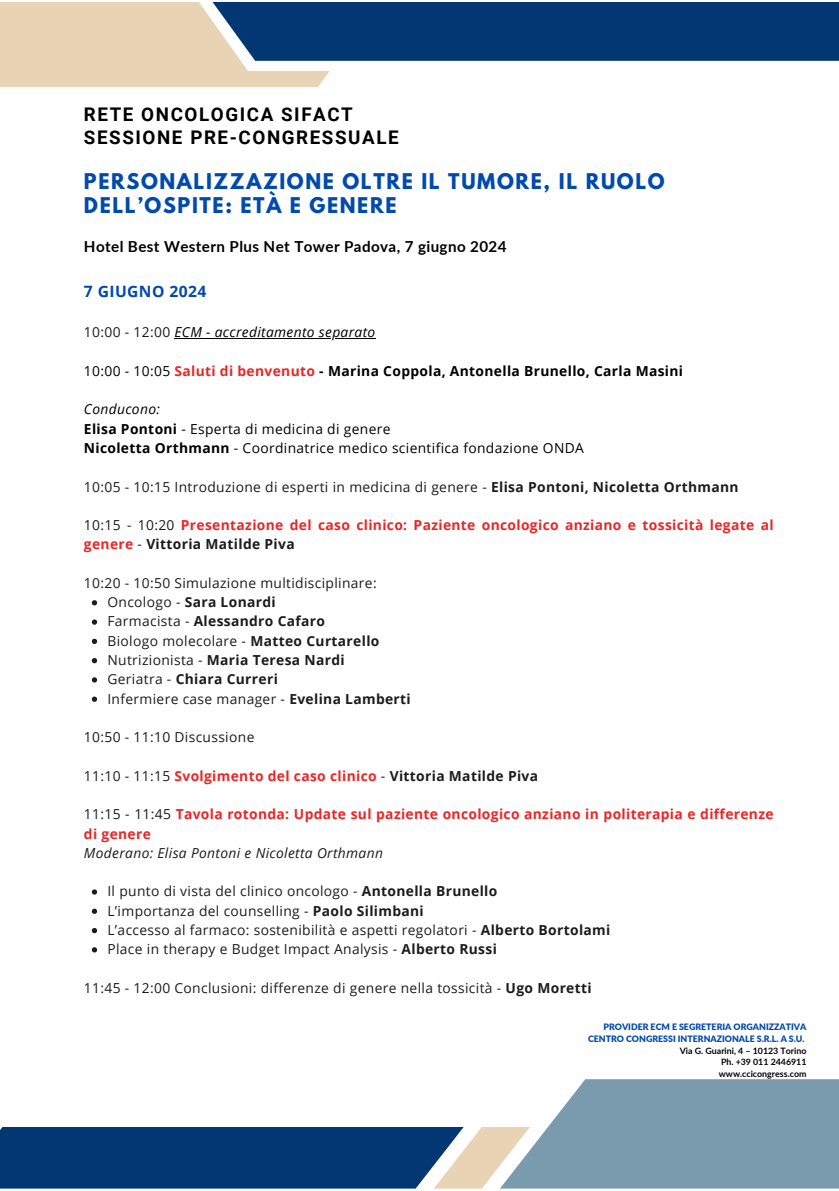
<style>
.page{position:relative;width:839px;height:1191px;background:#fff}
.page>*{position:absolute;margin:0;border:0;box-sizing:border-box;transform-origin:0 0}
.t1{font:700 19.2px/24px "League Spartan";letter-spacing:.085em;color:#004aad}
.t2{font:700 18.8px/22.4px "Roboto";letter-spacing:.085em;color:#000}
.t3{font:700 15.6px "Open Sans";letter-spacing:.025em;color:#004aad}
.t4{font:700 15.2px "Lato";letter-spacing:.025em;color:#000}
.t5{font:13.8px "Open Sans";letter-spacing:.025em;color:#1c1c1c}
.t6{font:700 13.8px/19.2px "Open Sans";letter-spacing:.025em;color:#ea2627}
.t7{font:13.8px/19.2px "Open Sans";letter-spacing:.025em;color:#000}
.t8{font:700 13.8px "Open Sans";letter-spacing:.025em;color:#1c1c1c}
.t9{font:700 13.8px "Open Sans";letter-spacing:.025em;color:#000}
.t10{font:italic 13.8px "Open Sans";letter-spacing:.025em;color:#000}
.t11{font:900 8.8px/11.8px "Lato";color:#004aad;text-align:right}
.t12{font:700 8.8px/11.8px "Lato";color:#000;text-align:justify}
.s1{font-style:normal;color:#1c1c1c}
.s2{font-weight:400}
.s3{color:#ea2627}
.s4{font-weight:700}
.s5{font-weight:400;color:#1c1c1c}
.s6{color:#1c1c1c}
.s7{font-weight:400;font-style:italic;color:#1c1c1c}
</style>
<div class="page">
<svg style="left:0;top:2px;width:838px;height:85px"></svg>
<svg style="left:0;top:1079px;width:838px;height:110px"></svg>
<hr style="left:174px;top:338px;width:201px;height:1px;background:#000">
<svg style="left:92px;top:600px;width:5px;height:5px"></svg>
<svg style="left:92px;top:619px;width:5px;height:6px"></svg>
<svg style="left:92px;top:639px;width:5px;height:5px"></svg>
<svg style="left:92px;top:658px;width:5px;height:5px"></svg>
<svg style="left:92px;top:677px;width:5px;height:6px"></svg>
<svg style="left:92px;top:697px;width:5px;height:5px"></svg>
<svg style="left:92px;top:889px;width:5px;height:6px"></svg>
<svg style="left:92px;top:909px;width:5px;height:5px"></svg>
<svg style="left:92px;top:928px;width:5px;height:5px"></svg>
<svg style="left:92px;top:947px;width:5px;height:6px"></svg>
<p class="t2" style="left:84px;top:104px;width:316px">RETE ONCOLOGICA SIFACT<br>SESSIONE PRE-CONGRESSUALE</p>
<p class="t1" style="left:84px;top:172px;width:582px">PERSONALIZZAZIONE OLTRE IL TUMORE, IL RUOLO<br>DELL’OSPITE: ETÀ E GENERE</p>
<h4 class="t4" style="left:84px;top:237px;width:424px">Hotel Best Western Plus Net Tower Padova, 7 giugno 2024</h4>
<h1 class="t3" style="left:84px;top:280px;width:124px">7 GIUGNO 2024</h1>
<h1 class="t10" style="left:84px;top:323px;width:293px"><span class="s1">10:00 - 12:00</span> ECM - accreditamento separato</h1>
<h3 class="t9" style="left:84px;top:361px;width:600px"><span class="s2">10:00 - 10:05</span> <span class="s3">Saluti di benvenuto</span> - Marina Coppola, Antonella Brunello, Carla Masini</h3>
<h2 class="t10" style="left:84px;top:400px;width:77px">Conducono:</h2>
<h4 class="t7" style="left:84px;top:419px;width:501px"><span class="s4">Elisa Pontoni</span> - Esperta di medicina di genere<br><span class="s4">Nicoletta Orthmann</span> - Coordinatrice medico scientifica fondazione ONDA</h4>
<h4 class="t5" style="left:84px;top:477px;width:656px">10:05 - 10:15 Introduzione di esperti in medicina di genere - <span class="s4">Elisa Pontoni, Nicoletta Orthmann</span></h4>
<h4 class="t6" style="left:84px;top:515px;width:691px"><span class="s5">10:15 - 10:20</span> Presentazione del caso clinico: Paziente oncologico anziano e tossicità legate al genere <span class="s5">-</span> <span class="s6">Vittoria Matilde Piva</span></h4>
<h4 class="t5" style="left:84px;top:573px;width:294px">10:20 - 10:50 Simulazione multidisciplinare:</h4>
<h4 class="t8" style="left:107px;top:592px;width:170px"><span class="s2">Oncologo -</span> Sara Lonardi</h4>
<h4 class="t8" style="left:107px;top:612px;width:219px"><span class="s2">Farmacista -</span> Alessandro Cafaro</h4>
<h4 class="t5" style="left:107px;top:631px;width:273px">Biologo molecolare - <span class="s4">Matteo Curtarello</span></h4>
<p class="t8" style="left:107px;top:650px;width:239px"><span class="s2">Nutrizionista -</span> Maria Teresa Nardi</p>
<p class="t8" style="left:107px;top:670px;width:172px"><span class="s2">Geriatra -</span> Chiara Curreri</p>
<p class="t5" style="left:107px;top:689px;width:305px">Infermiere case manager - <span class="s4">Evelina Lamberti</span></p>
<p class="t5" style="left:84px;top:727px;width:172px">10:50 - 11:10 Discussione</p>
<p class="t6" style="left:84px;top:766px;width:455px"><span class="s5">11:10 - 11:15</span> Svolgimento del caso clinico <span class="s5">-</span> <span class="s6">Vittoria Matilde Piva</span></p>
<p class="t6" style="left:84px;top:804px;width:691px"><span class="s5">11:15 - 11:45</span> Tavola rotonda: Update sul paziente oncologico anziano in politerapia e differenze di genere<br><span class="s7">Moderano: Elisa Pontoni e Nicoletta Orthmann</span></p>
<h4 class="t5" style="left:107px;top:882px;width:391px">Il punto di vista del clinico oncologo - <span class="s4">Antonella Brunello</span></h4>
<h4 class="t5" style="left:107px;top:901px;width:318px">L’importanza del counselling - <span class="s4">Paolo Silimbani</span></h4>
<h4 class="t5" style="left:107px;top:920px;width:504px">L’accesso al farmaco: sostenibilità e aspetti regolatori - <span class="s4">Alberto Bortolami</span></h4>
<p class="t5" style="left:107px;top:940px;width:391px">Place in therapy e Budget Impact Analysis - <span class="s4">Alberto Russi</span></p>
<p class="t5" style="left:84px;top:978px;width:509px">11:45 - 12:00 Conclusioni: differenze di genere nella tossicità - <span class="s4">Ugo Moretti</span></p>
<p class="t11" style="left:588px;top:1021px;width:220px">PROVIDER ECM E SEGRETERIA ORGANIZZATIVA<br>CENTRO CONGRESSI INTERNAZIONALE S.R.L. A S.U.</p>
<p class="t12" style="left:718px;top:1044px;width:89px;text-indent:-39px">Via G. Guarini, 4 – 10123 Torino Ph. +39 011 2446911 www.ccicongress.com</p>
</div>
